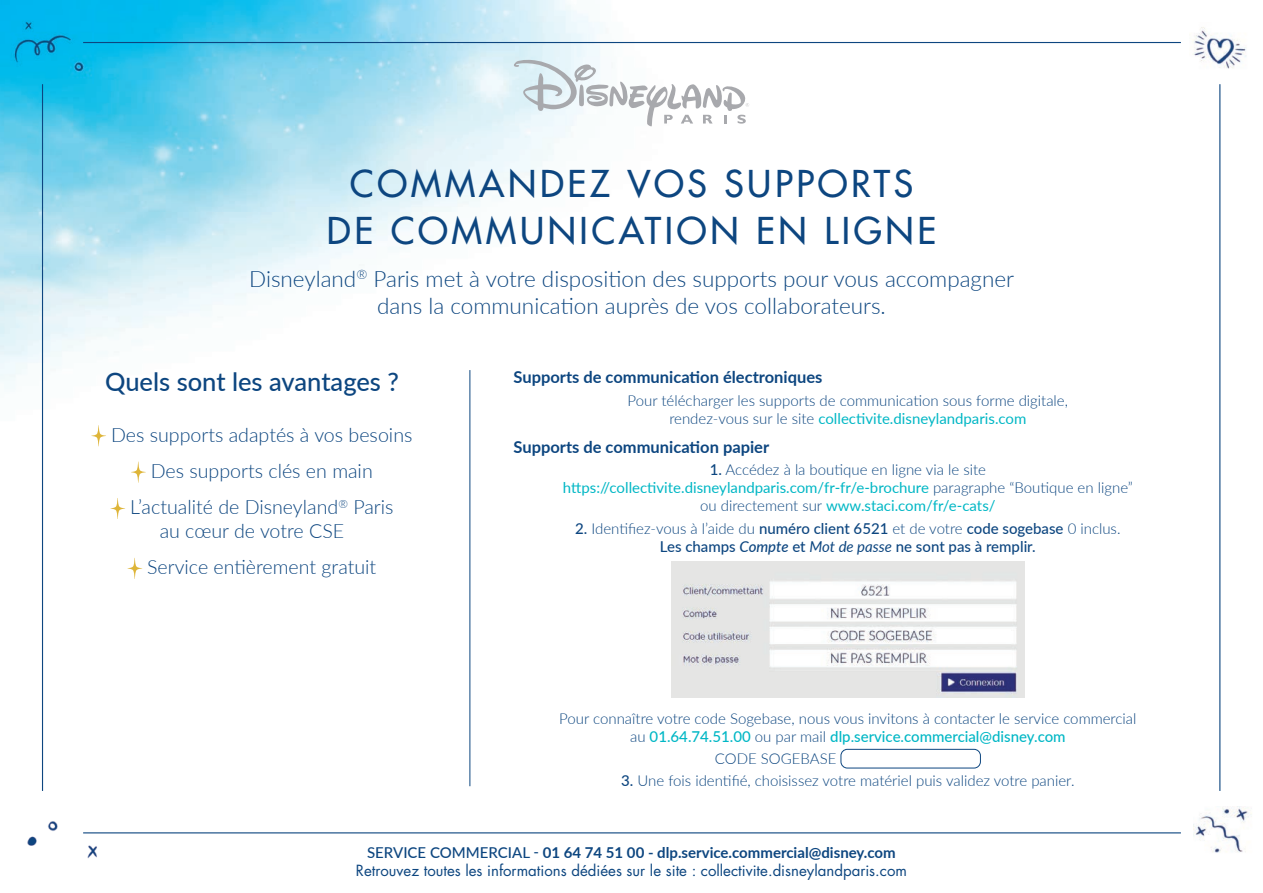
<style>
.page{position:relative;width:1263px;height:893px;background:#fff}
.page>*{position:absolute;margin:0;border:0;box-sizing:border-box;transform-origin:0 0}
.t1{font:500 36px/46.5px "Futura Std";letter-spacing:.1em;color:#0d4680;text-align:center}
.t2{font:500 25.5px "Lato";color:#0d4680}
.t3{font:300 22.5px/27px "Lato";color:#0d4680;text-align:center}
.t4{font:300 19.65px/36.3px "Lato";color:#0d4680;text-align:center}
.t5{font:700 16.5px "Lato";color:#0d4680}
.t6{font:300 15px/18px "Lato";color:#0d4680;text-align:center}
.t7{font:15px/18px "Lato";color:#00b7c5;text-align:center}
.t8{font:500 15px/18px "Lato";color:#0d4680;text-align:center}
.t9{font:15px "Futura Std";color:#0d4680}
.t10{font:700 15px "Lato";color:#0d4680}
.s1{font-weight:400;color:#00b7c5}
.s2{font-weight:500;color:#0d4680}
.s3{font-weight:300;color:#0d4680}
.s4{font-weight:300}
.s5{font-style:italic}
.s6{font-weight:400;font-style:italic}
.s7{font-weight:500;color:#00b7c5}
.s8{font-weight:500}
</style>
<div class="page">
<img style="left:0;top:0;width:772px;height:427px">
<img style="left:0;top:9px;width:94px;height:75px">
<img style="left:1194px;top:807px;width:58px;height:46px">
<img style="left:27px;top:821px;width:77px;height:37px">
<img style="left:1192px;top:27px;width:54px;height:42px">
<hr style="left:83px;top:42px;width:1098px;height:1px;background:#0d4680">
<hr style="left:83px;top:832px;width:1098px;height:1px;background:#0d4680">
<hr style="left:42px;top:84px;width:1px;height:707px;background:#0d4680">
<hr style="left:1219px;top:84px;width:1px;height:707px;background:#0d4680">
<svg style="left:91px;top:425px;width:15px;height:21px"></svg>
<svg style="left:131px;top:461px;width:15px;height:22px"></svg>
<svg style="left:110px;top:498px;width:15px;height:21px"></svg>
<svg style="left:128px;top:558px;width:14px;height:21px"></svg>
<img style="left:671px;top:562px;width:353px;height:135px">
<div style="left:840px;top:749px;width:141px;height:19px;border:1px solid #0d4680;border-radius:6px"></div>
<svg style="left:514px;top:60px;width:235px;height:66px"></svg>
<hr style="left:469px;top:370px;width:1px;height:416px;background:#0d4680">
<h1 class="t1" style="left:327px;top:161px;width:611px">COMMANDEZ VOS SUPPORTS<br>DE COMMUNICATION EN LIGNE</h1>
<h3 class="t3" style="left:249px;top:264px;width:766px">Disneyland<sup>®</sup> Paris met à votre disposition des supports pour vous accompagner dans la communication auprès de vos collaborateurs.</h3>
<h2 class="t2" style="left:105px;top:363px;width:295px">Quels sont les avantages ?</h2>
<h3 class="t4" style="left:111px;top:416px;width:303px">Des supports adaptés à vos besoins<br>Des supports clés en main<br>L’actualité de Disneyland<sup>®</sup> Paris</h3>
<h3 class="t4" style="left:147px;top:512px;width:231px;text-align:left;text-indent:13px">au cœur de votre CSE<br>Service entièrement gratuit</h3>
<p class="t5" style="left:513px;top:365px;width:310px">Supports de communication électroniques</p>
<p class="t6" style="left:628px;top:391px;width:442px">Pour télécharger les supports de communication sous forme digitale, rendez-vous sur le site <span class="s1">collectivite.disneylandparis.com</span></p>
<p class="t5" style="left:513px;top:435px;width:257px">Supports de communication papier</p>
<p class="t7" style="left:563px;top:460px;width:572px"><span class="s2">1.</span> <span class="s3">Accédez à la boutique en ligne via le site </span>https://collectivite.disneylandparis.com/fr-fr/e-brochure <span class="s3">paragraphe “Boutique en ligne” ou directement sur</span> www.staci.com/fr/e-cats/</p>
<p class="t8" style="left:575px;top:518px;width:547px">2. <span class="s4">Identifiez-vous à l’aide du</span> numéro client 6521 <span class="s4">et de votre</span> code sogebase <span class="s4">0 inclus.<br></span>Les champs <span class="s5">Compte</span> et <span class="s6">Mot de passe</span> ne sont pas à remplir.</p>
<p class="t6" style="left:559px;top:709px;width:579px">Pour connaître votre code Sogebase, nous vous invitons à contacter le service commercial au <span class="s7">01.64.74.51.00</span> ou par mail <span class="s7">dlp.service.commercial@disney.com</span></p>
<p class="t6" style="left:715px;top:749px;width:123px">CODE SOGEBASE</p>
<p class="t6" style="left:621px;top:771px;width:455px"><span class="s8">3.</span> Une fois identifié, choisissez votre matériel puis validez votre panier.</p>
<p class="t10" style="left:367px;top:841px;width:530px"><span class="s8">SERVICE COMMERCIAL -</span> 01 64 74 51 00 - dlp.service.commercial@disney.com</p>
<p class="t9" style="left:356px;top:861px;width:553px">Retrouvez toutes les informations dédiées sur le site : collectivite.disneylandparis.com</p>
</div>
